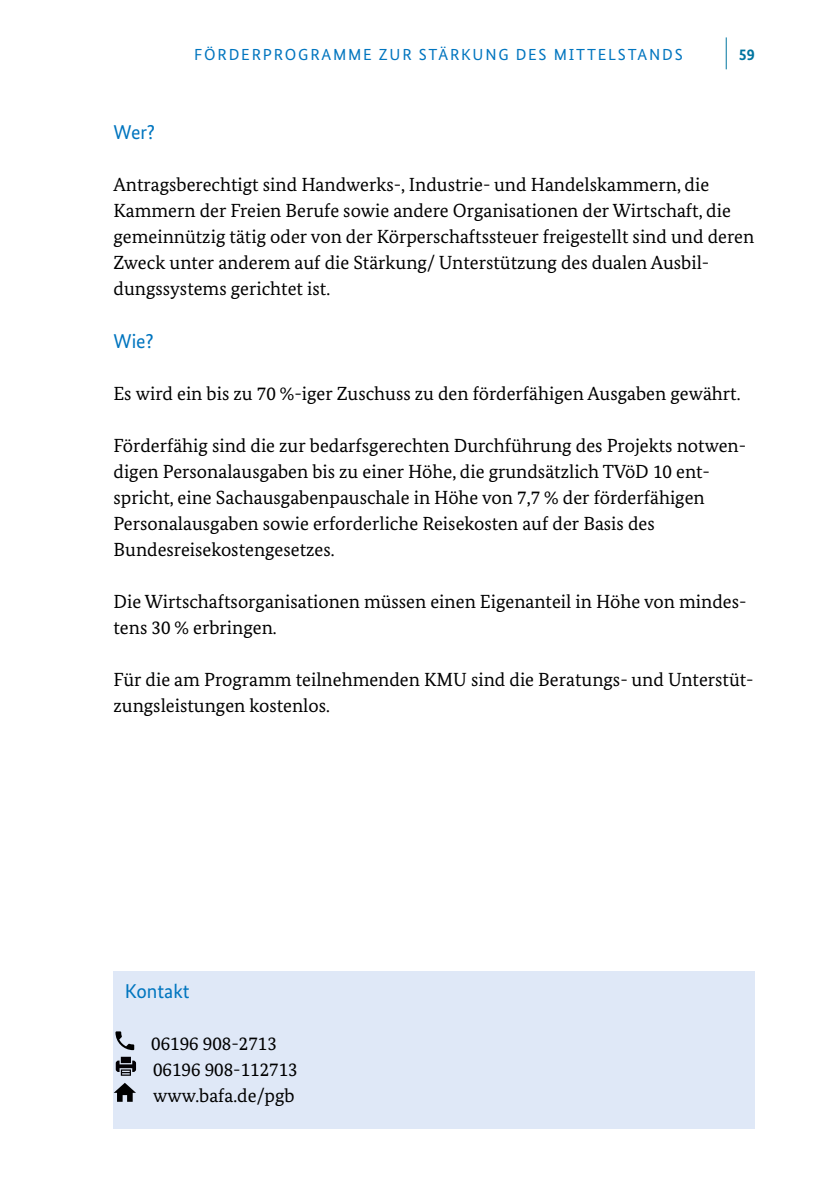
<style>
.page{position:relative;width:840px;height:1191px;background:#fff}
.page>*{position:absolute;margin:0;border:0;box-sizing:border-box;transform-origin:0 0}
.t1{font:20px "Bundes Sans";color:#0075bf}
.t2{font:19px/26px "Bundes Serif";color:#000}
.t3{font:16px "Bundes Sans";letter-spacing:.11em;color:#0075bf}
.t4{font:700 16px "Bundes Sans";color:#0075a0}
</style>
<div class="page">
<hr style="left:725px;top:37px;width:1px;height:32px;background:#0075a0">
<div style="left:113px;top:971px;width:641px;height:157px;background:#dfe8f7"></div>
<svg style="left:115px;top:1031px;width:19px;height:19px"></svg>
<svg style="left:114px;top:1082px;width:22px;height:19px"></svg>
<svg style="left:116px;top:1056px;width:20px;height:19px"></svg>
<p class="t3" style="left:194px;top:44px;width:489px">FÖRDERPROGRAMME ZUR STÄRKUNG DES MITTELSTANDS</p>
<p class="t4" style="left:738px;top:44px;width:17px">59</p>
<p class="t1" style="left:113px;top:120px;width:43px">Wer?</p>
<p class="t2" style="left:113px;top:172px;width:642px">Antragsberechtigt sind Handwerks-, Industrie- und Handelskammern, die Kammern der Freien Berufe sowie andere Organisationen der Wirtschaft, die gemeinnützig tätig oder von der Körperschaftssteuer freigestellt sind und deren Zweck unter anderem auf die Stärkung/ Unterstützung des dualen Ausbil&shy;dungssystems gerichtet ist.</p>
<p class="t1" style="left:113px;top:328px;width:42px">Wie?</p>
<p class="t2" style="left:113px;top:380px;width:628px">Es wird ein bis zu 70 %-iger Zuschuss zu den förderfähigen Ausgaben gewährt.</p>
<p class="t2" style="left:113px;top:432px;width:634px">Förderfähig sind die zur bedarfsgerechten Durchführung des Projekts notwen&shy;digen Personalausgaben bis zu einer Höhe, die grundsätzlich TVöD 10 ent&shy;spricht, eine Sachausgabenpauschale in Höhe von 7,7 % der förderfähigen Personalausgaben sowie erforderliche Reisekosten auf der Basis des Bundesreisekostengesetzes.</p>
<p class="t2" style="left:113px;top:588px;width:634px">Die Wirtschaftsorganisationen müssen einen Eigenanteil in Höhe von mindes&shy;tens 30 % erbringen.</p>
<p class="t2" style="left:113px;top:666px;width:641px">Für die am Programm teilnehmenden KMU sind die Beratungs- und Unterstüt&shy;zungsleistungen kostenlos.</p>
<p class="t1" style="left:125px;top:979px;width:66px">Kontakt</p>
<p class="t2" style="left:151px;top:1030px;width:148px">06196 908-2713<br>06196 908-112713 www.bafa.de/pgb</p>
</div>
